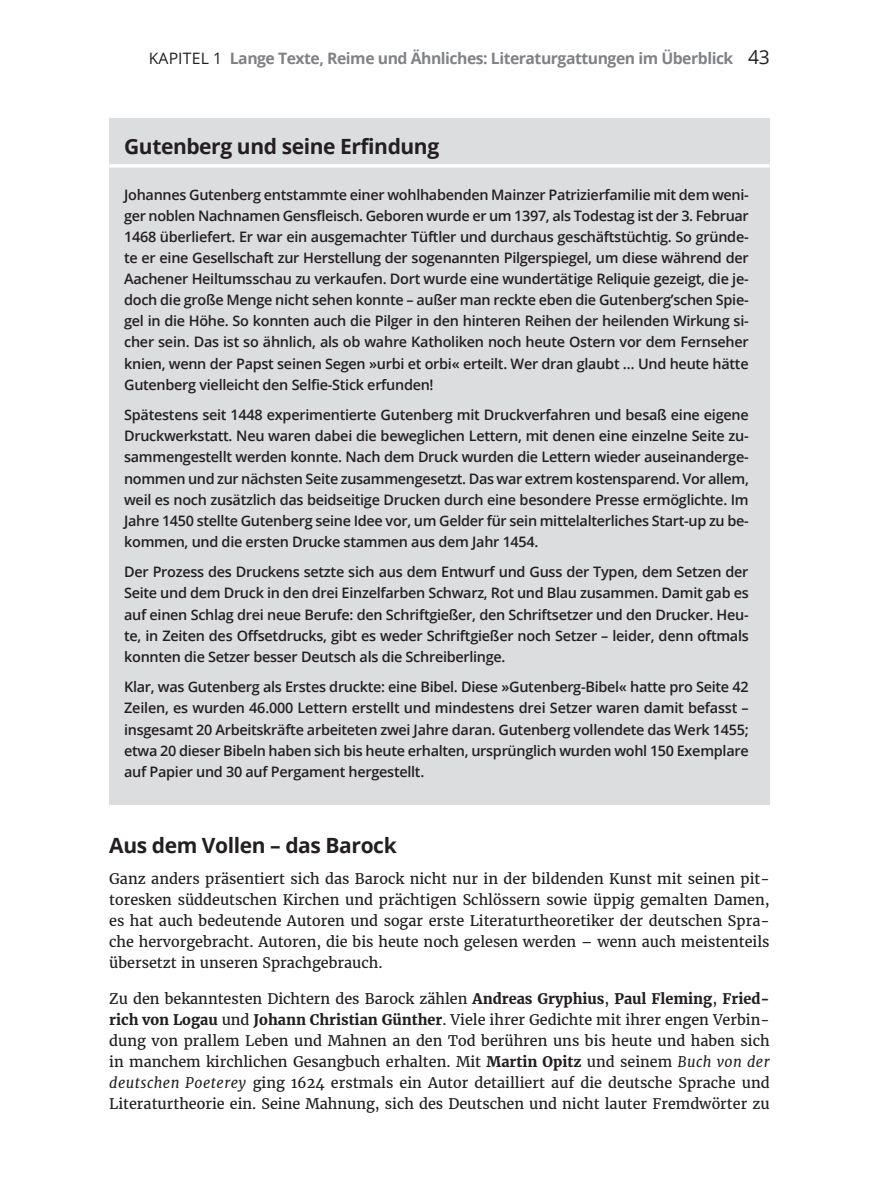
<style>
.page{position:relative;width:874px;height:1191px;background:#fff}
.page>*{position:absolute;margin:0;border:0;box-sizing:border-box;transform-origin:0 0}
.t1{font:700 21px "Open Sans";letter-spacing:-.02em;color:#231f20}
.t2{font:700 15.75px "Open Sans";letter-spacing:-.03em;color:#808285}
.t3{font:600 14.35px/21px "Open Sans";letter-spacing:-.02em;color:#231f20;text-align:justify}
.t4{font:14.35px/21px "Merriweather";color:#231f20;text-align:justify}
.s1{font-weight:400;color:#231f20}
.s2{font-weight:400;font-size:19.25px;color:#231f20}
.s3{font-weight:700}
.s4{font-style:italic}
</style>
<div class="page">
<div style="left:109px;top:118px;width:660px;height:686px;background:#dcdddf"></div>
<hr style="left:109px;top:164px;width:660px;height:4px;background:#fff">
<p class="t2" style="left:149px;top:48px;width:622px"><span class="s1">KAPITEL 1</span> Lange Texte, Reime und Ähnliches: Literaturgattungen im Überblick <span class="s2">43</span></p>
<h1 class="t1" style="left:124px;top:131px;width:316px">Gutenberg und seine Erfindung</h1>
<p class="t3" style="left:124px;top:184px;width:626px">Johannes Gutenberg entstammte einer wohlhabenden Mainzer Patrizierfamilie mit dem weni&shy;ger noblen Nachnamen Gensfleisch. Geboren wurde er um 1397, als Todestag ist der 3. Februar 1468 überliefert. Er war ein ausgemachter Tüftler und durchaus geschäftstüchtig. So gründe&shy;te er eine Gesellschaft zur Herstellung der sogenannten Pilgerspiegel, um diese während der Aachener Heiltumsschau zu verkaufen. Dort wurde eine wundertätige Reliquie gezeigt, die je&shy;doch die große Menge nicht sehen konnte – außer man reckte eben die Gutenberg’schen Spie&shy;gel in die Höhe. So konnten auch die Pilger in den hinteren Reihen der heilenden Wirkung si&shy;cher sein. Das ist so ähnlich, als ob wahre Katholiken noch heute Ostern vor dem Fernseher knien, wenn der Papst seinen Segen »urbi et orbi« erteilt. Wer dran glaubt … Und heute hätte Gutenberg vielleicht den Selfie-Stick erfunden!</p>
<p class="t3" style="left:124px;top:404px;width:626px">Spätestens seit 1448 experimentierte Gutenberg mit Druckverfahren und besaß eine eigene Druckwerkstatt. Neu waren dabei die beweglichen Lettern, mit denen eine einzelne Seite zu&shy;sammengestellt werden konnte. Nach dem Druck wurden die Lettern wieder auseinanderge&shy;nommen und zur nächsten Seite zusammengesetzt. Das war extrem kostensparend. Vor allem, weil es noch zusätzlich das beidseitige Drucken durch eine besondere Presse ermöglichte. Im Jahre 1450 stellte Gutenberg seine Idee vor, um Gelder für sein mittelalterliches Start-up zu be&shy;kommen, und die ersten Drucke stammen aus dem Jahr 1454.</p>
<p class="t3" style="left:124px;top:561px;width:626px">Der Prozess des Druckens setzte sich aus dem Entwurf und Guss der Typen, dem Setzen der Seite und dem Druck in den drei Einzelfarben Schwarz, Rot und Blau zusammen. Damit gab es auf einen Schlag drei neue Berufe: den Schriftgießer, den Schriftsetzer und den Drucker. Heu&shy;te, in Zeiten des Offsetdrucks, gibt es weder Schriftgießer noch Setzer – leider, denn oftmals konnten die Setzer besser Deutsch als die Schreiberlinge.</p>
<p class="t3" style="left:124px;top:676px;width:626px">Klar, was Gutenberg als Erstes druckte: eine Bibel. Diese »Gutenberg-Bibel« hatte pro Seite 42<br>Zeilen, es wurden 46.000 Lettern erstellt und mindestens drei Setzer waren damit befasst – insgesamt 20 Arbeitskräfte arbeiteten zwei Jahre daran. Gutenberg vollendete das Werk 1455; etwa 20 dieser Bibeln haben sich bis heute erhalten, ursprünglich wurden wohl 150 Exemplare auf Papier und 30 auf Pergament hergestellt.</p>
<h1 class="t1" style="left:109px;top:830px;width:289px">Aus dem Vollen – das Barock</h1>
<p class="t4" style="left:109px;top:868px;width:661px">Ganz anders präsentiert sich das Barock nicht nur in der bildenden Kunst mit seinen pit&shy;toresken süddeutschen Kirchen und prächtigen Schlössern sowie üppig gemalten Damen, es hat auch bedeutende Autoren und sogar erste Literaturtheoretiker der deutschen Spra&shy;che hervorgebracht. Autoren, die bis heute noch gelesen werden – wenn auch meistenteils übersetzt in unseren Sprachgebrauch.</p>
<p class="t4" style="left:109px;top:988px;width:661px">Zu den bekanntesten Dichtern des Barock zählen <span class="s3">Andreas Gryphius</span>, <span class="s3">Paul Fleming</span>, <span class="s3">Fried&shy;rich von Logau</span> und <span class="s3">Johann Christian Günther</span>. Viele ihrer Gedichte mit ihrer engen Verbin&shy;dung von prallem Leben und Mahnen an den Tod berühren uns bis heute und haben sich in manchem kirchlichen Gesangbuch erhalten. Mit <span class="s3">Martin Opitz</span> und seinem <span class="s4">Buch von der deutschen Poeterey</span> ging 1624 erstmals ein Autor detailliert auf die deutsche Sprache und Literaturtheorie ein. Seine Mahnung, sich des Deutschen und nicht lauter Fremdwörter zu</p>
</div>
